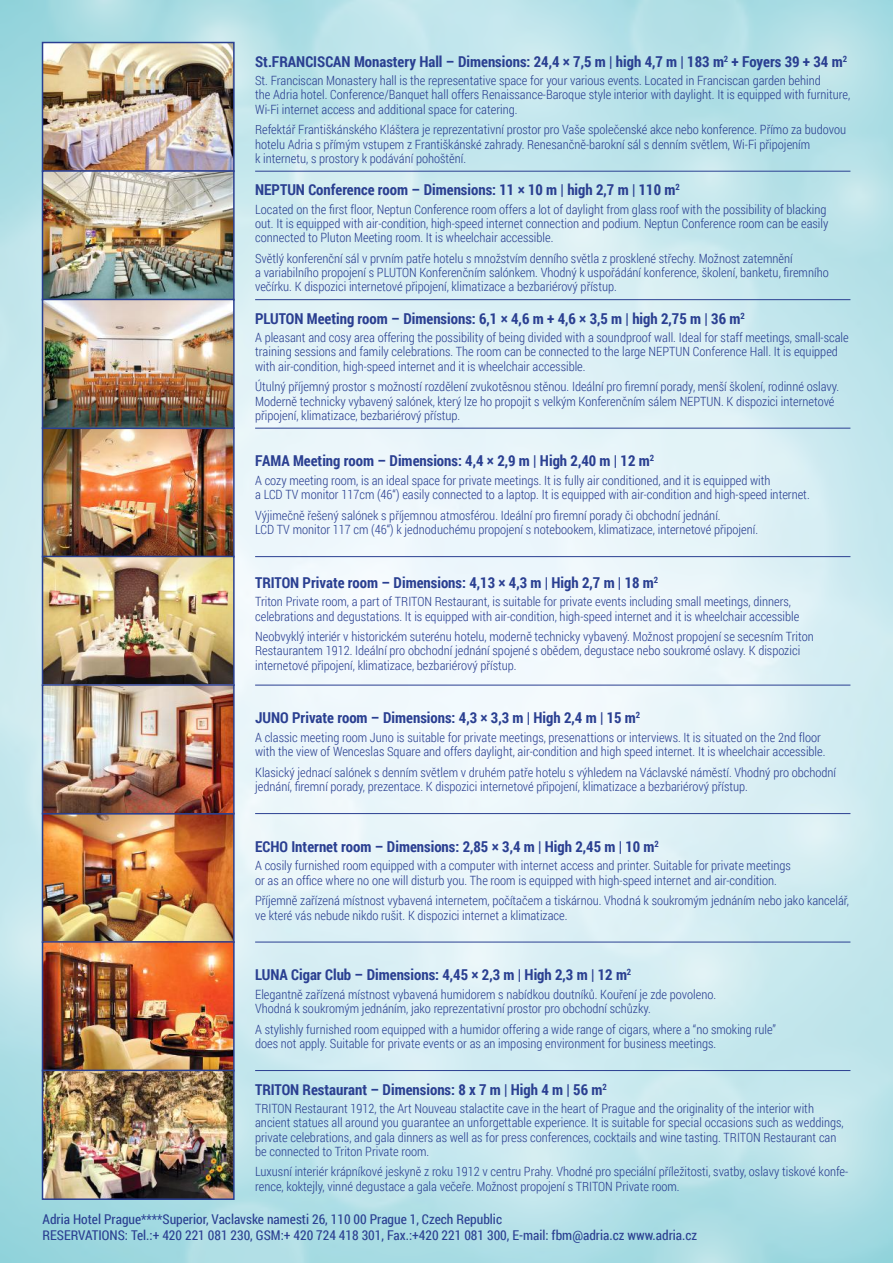
<style>
.page{position:relative;width:893px;height:1263px;background:#fff}
.page>*{position:absolute;margin:0;border:0;box-sizing:border-box;transform-origin:0 0}
.t1{font:700 15px "Roboto Condensed";color:#2a3f91}
.t2{font:13.5px/16.2px "Roboto Condensed";color:#2a3f91}
.t3{font:300 12.75px/14.2px "Roboto Condensed";color:#2a3f91}
</style>
<div class="page">
<img style="left:45px;top:45px;width:187px;height:1152px">
<div style="left:42px;top:42px;width:193px;height:130px;border:2px solid #2a3f91"></div>
<div style="left:42px;top:427px;width:193px;height:130px;border:2px solid #2a3f91"></div>
<div style="left:42px;top:813px;width:193px;height:130px;border:2px solid #2a3f91"></div>
<div style="left:42px;top:170px;width:193px;height:131px;border:2px solid #2a3f91"></div>
<div style="left:42px;top:556px;width:193px;height:130px;border:2px solid #2a3f91"></div>
<div style="left:42px;top:941px;width:193px;height:130px;border:2px solid #2a3f91"></div>
<div style="left:42px;top:299px;width:193px;height:130px;border:2px solid #2a3f91"></div>
<div style="left:42px;top:684px;width:193px;height:130px;border:2px solid #2a3f91"></div>
<div style="left:42px;top:1069px;width:193px;height:131px;border:2px solid #2a3f91"></div>
<hr style="left:255px;top:171px;width:595px;height:1px;background:#2a3f91">
<hr style="left:255px;top:299px;width:595px;height:1px;background:#2a3f91">
<hr style="left:255px;top:428px;width:595px;height:1px;background:#2a3f91">
<hr style="left:255px;top:556px;width:595px;height:1px;background:#2a3f91">
<hr style="left:255px;top:685px;width:595px;height:1px;background:#2a3f91">
<hr style="left:255px;top:813px;width:595px;height:1px;background:#2a3f91">
<hr style="left:255px;top:942px;width:595px;height:1px;background:#2a3f91">
<hr style="left:255px;top:1070px;width:595px;height:1px;background:#2a3f91">
<p class="t1" style="left:255px;top:51px;width:593px">St.FRANCISCAN Monastery Hall – Dimensions: 24,4 × 7,5 m | high 4,7 m | 183 m<sup>2</sup> + Foyers 39 + 34 m<sup>2</sup></p>
<p class="t3" style="left:255px;top:73px;width:597px">St. Franciscan Monastery hall is the representative space for your various events. Located in Franciscan garden behind<br>the Adria hotel. Conference/Banquet hall offers Renaissance-Baroque style interior with daylight. It is equipped with furniture,<br>Wi-Fi internet access and additional space for catering.</p>
<p class="t3" style="left:255px;top:122px;width:592px">Refektář Františkánského Kláštera je reprezentativní prostor pro Vaše společenské akce nebo konference. Přímo za budovou hotelu Adria s přímým vstupem z Františkánské zahrady. Renesančně-barokní sál s denním světlem, Wi-Fi připojením<br>k internetu, s prostory k podávání pohoštění.</p>
<p class="t1" style="left:255px;top:179px;width:426px">NEPTUN Conference room – Dimensions: 11 × 10 m | high 2,7 m | 110 m<sup>2</sup></p>
<p class="t3" style="left:255px;top:202px;width:575px">Located on the first floor, Neptun Conference room offers a lot of daylight from glass roof with the possibility of blacking out. It is equipped with air-condition, high-speed internet connection and podium. Neptun Conference room can be easily connected to Pluton Meeting room. It is wheelchair accessible.</p>
<p class="t3" style="left:255px;top:251px;width:575px">Světlý konferenční sál v prvním patře hotelu s množstvím denního světla z prosklené střechy. Možnost zatemnění<br>a variabilního propojení s PLUTON Konferenčním salónkem. Vhodný k uspořádání konference, školení, banketu, firemního večírku. K dispozici internetové připojení, klimatizace a bezbariérový přístup.</p>
<p class="t1" style="left:255px;top:308px;width:491px">PLUTON Meeting room – Dimensions: 6,1 × 4,6 m + 4,6 × 3,5 m | high 2,75 m | 36 m<sup>2</sup></p>
<p class="t3" style="left:255px;top:330px;width:595px">A pleasant and cosy area offering the possibility of being divided with a soundproof wall. Ideal for staff meetings, small-scale training sessions and family celebrations. The room can be connected to the large NEPTUN Conference Hall. It is equipped with air-condition, high-speed internet and it is wheelchair accessible.</p>
<p class="t3" style="left:255px;top:379px;width:585px">Útulný příjemný prostor s možností rozdělení zvukotěsnou stěnou. Ideální pro firemní porady, menší školení, rodinné oslavy.<br>Moderně technicky vybavený salónek, který lze ho propojit s velkým Konferenčním sálem NEPTUN. K dispozici internetové připojení, klimatizace, bezbariérový přístup.</p>
<p class="t1" style="left:255px;top:450px;width:400px">FAMA Meeting room – Dimensions: 4,4 × 2,9 m | High 2,40 m | 12 m<sup>2</sup></p>
<p class="t3" style="left:255px;top:473px;width:556px">A cozy meeting room, is an ideal space for private meetings. It is fully air conditioned, and it is equipped with<br>a LCD TV monitor 117cm (46“) easily connected to a laptop. It is equipped with air-condition and high-speed internet.</p>
<p class="t3" style="left:255px;top:508px;width:504px">Výjimečně řešený salónek s příjemnou atmosférou. Ideální pro firemní porady či obchodní jednání.<br>LCD TV monitor 117 cm (46“) k jednoduchému propojení s notebookem, klimatizace, internetové připojení.</p>
<p class="t1" style="left:255px;top:572px;width:405px">TRITON Private room – Dimensions: 4,13 × 4,3 m | High 2,7 m | 18 m<sup>2</sup></p>
<p class="t3" style="left:255px;top:594px;width:546px">Triton Private room, a part of TRITON Restaurant, is suitable for private events including small meetings, dinners, celebrations and degustations. It is equipped with air-condition, high-speed internet and it is wheelchair accessible</p>
<p class="t3" style="left:255px;top:629px;width:560px">Neobvyklý interiér v historickém suterénu hotelu, moderně technicky vybavený. Možnost propojení se secesním Triton<br>Restaurantem 1912. Ideální pro obchodní jednání spojené s obědem, degustace nebo soukromé oslavy. K dispozici internetové připojení, klimatizace, bezbariérový přístup.</p>
<p class="t1" style="left:255px;top:707px;width:387px">JUNO Private room – Dimensions: 4,3 × 3,3 m | High 2,4 m | 15 m<sup>2</sup></p>
<p class="t3" style="left:255px;top:730px;width:572px">A classic meeting room Juno is suitable for private meetings, presenattions or interviews. It is situated on the 2nd floor with the view of Wenceslas Square and offers daylight, air-condition and high speed internet. It is wheelchair accessible.</p>
<p class="t3" style="left:255px;top:765px;width:582px">Klasický jednací salónek s denním světlem v druhém patře hotelu s výhledem na Václavské náměstí. Vhodný pro obchodní jednání, firemní porady, prezentace. K dispozici internetové připojení, klimatizace a bezbariérový přístup.</p>
<p class="t1" style="left:255px;top:836px;width:405px">ECHO Internet room – Dimensions: 2,85 × 3,4 m | High 2,45 m | 10 m<sup>2</sup></p>
<p class="t3" style="left:255px;top:858px;width:537px">A cosily furnished room equipped with a computer with internet access and printer. Suitable for private meetings or as an office where no one will disturb you. The room is equipped with high-speed internet and air-condition.</p>
<p class="t3" style="left:255px;top:893px;width:595px">Příjemně zařízená místnost vybavená internetem, počítačem a tiskárnou. Vhodná k soukromým jednáním nebo jako kancelář, ve které vás nebude nikdo rušit. K dispozici internet a klimatizace.</p>
<p class="t1" style="left:255px;top:964px;width:378px">LUNA Cigar Club – Dimensions: 4,45 × 2,3 m | High 2,3 m | 12 m<sup>2</sup></p>
<p class="t3" style="left:255px;top:987px;width:463px">Elegantně zařízená místnost vybavená humidorem s nabídkou doutníků. Kouření je zde povoleno.<br>Vhodná k soukromým jednáním, jako reprezentativní prostor pro obchodní schůzky.</p>
<p class="t3" style="left:255px;top:1022px;width:522px">A stylishly furnished room equipped with a humidor offering a wide range of cigars, where a “no smoking rule” does not apply. Suitable for private events or as an imposing environment for business meetings.</p>
<p class="t1" style="left:255px;top:1079px;width:353px">TRITON Restaurant – Dimensions: 8 x 7 m | High 4 m | 56 m<sup>2</sup></p>
<p class="t3" style="left:255px;top:1101px;width:590px">TRITON Restaurant 1912, the Art Nouveau stalactite cave in the heart of Prague and the originality of the interior with ancient statues all around you guarantee an unforgettable experience. It is suitable for special occasions such as weddings, private celebrations, and gala dinners as well as for press conferences, cocktails and wine tasting. TRITON Restaurant can be connected to Triton Private room.</p>
<p class="t3" style="left:255px;top:1164px;width:595px">Luxusní interiér krápníkové jeskyně z roku 1912 v centru Prahy. Vhodné pro speciální příležitosti, svatby, oslavy tiskové konfe&shy;rence, koktejly, vinné degustace a gala večeře. Možnost propojení s TRITON Private room.</p>
<p class="t2" style="left:43px;top:1210px;width:656px">Adria Hotel Prague****Superior, Vaclavske namesti 26, 110 00 Prague 1, Czech Republic<br>RESERVATIONS: Tel.:+ 420 221 081 230, GSM:+ 420 724 418 301, Fax.:+420 221 081 300, E-mail: fbm@adria.cz www.adria.cz</p>
</div>
